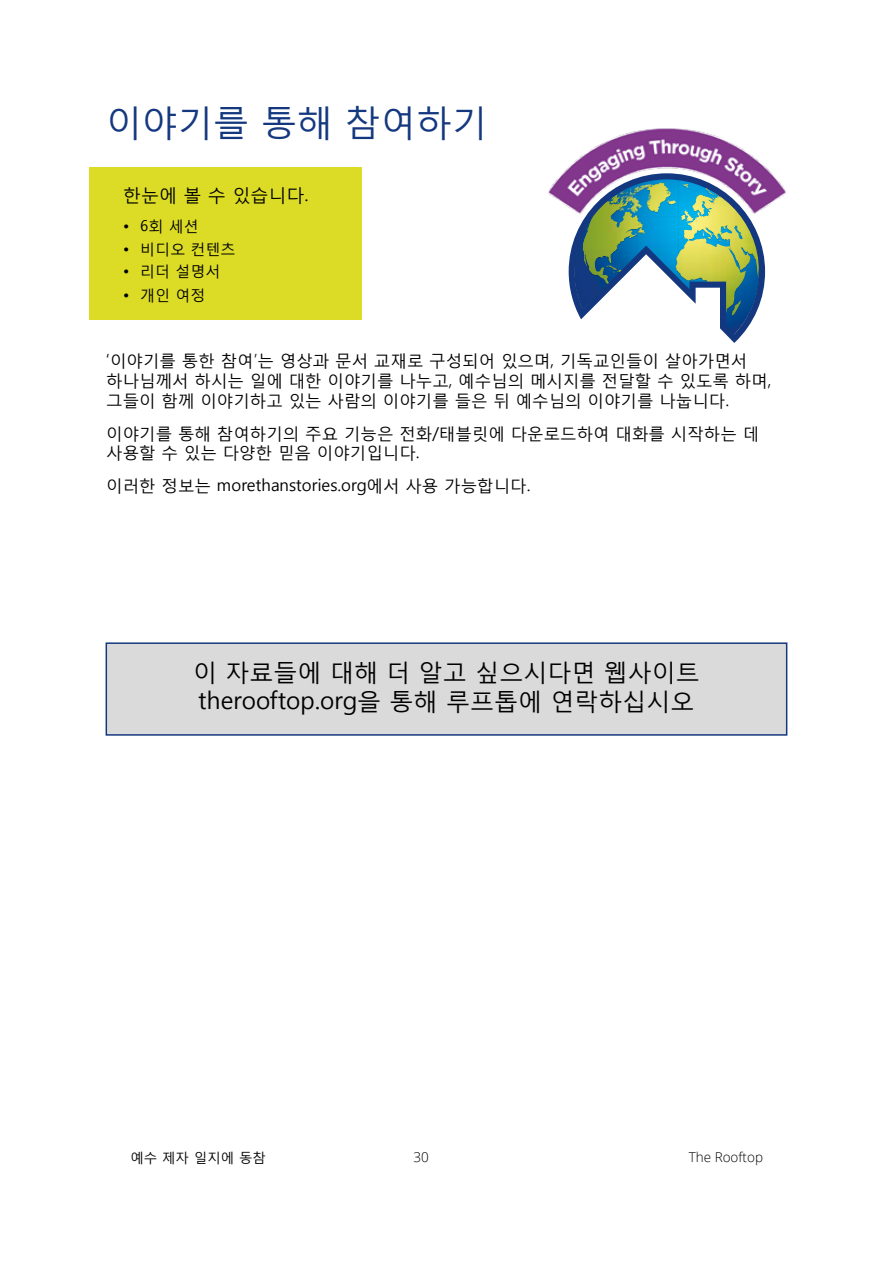
<style>
.page{position:relative;width:893px;height:1263px;background:#fff}
.page>*{position:absolute;margin:0;border:0;box-sizing:border-box;transform-origin:0 0}
.t1{font:36px "Malgun Gothic";letter-spacing:-.01em;color:#14387f}
.t2{font:24px/28.8px "Malgun Gothic";color:#000}
.t3{font:18px "Malgun Gothic";color:#000}
.t4{font:16.5px/19.8px "Malgun Gothic";color:#000}
.t5{font:15px "Malgun Gothic";color:#000}
.t6{font:300 13.5px "Open Sans";color:#000}
.t7{font:13.5px "Malgun Gothic";color:#000}
</style>
<div class="page">
<div style="left:106px;top:642px;width:681px;height:94px;background:#dadada;border:2px solid #14387f"></div>
<div style="left:89px;top:168px;width:272px;height:152px;background:#dcdc27"></div>
<img style="left:548px;top:128px;width:239px;height:80px">
<svg style="left:569px;top:173px;width:196px;height:170px"></svg>
<h1 class="t1" style="left:106px;top:100px;width:383px">이야기를 통해 참여하기</h1>
<p class="t3" style="left:123px;top:184px;width:186px">한눈에 볼 수 있습니다.</p>
<p class="t5" style="left:123px;top:217px;width:77px">• 6회 세션</p>
<p class="t5" style="left:123px;top:240px;width:114px">• 비디오 컨텐츠</p>
<p class="t5" style="left:123px;top:262px;width:99px">• 리더 설명서</p>
<p class="t5" style="left:123px;top:286px;width:84px">• 개인 여정</p>
<p class="t4" style="left:106px;top:351px;width:667px">‘이야기를 통한 참여’는 영상과 문서 교재로 구성되어 있으며, 기독교인들이 살아가면서 하나님께서 하시는 일에 대한 이야기를 나누고, 예수님의 메시지를 전달할 수 있도록 하며, 그들이 함께 이야기하고 있는 사람의 이야기를 들은 뒤 예수님의 이야기를 나눕니다.</p>
<p class="t4" style="left:106px;top:423px;width:654px">이야기를 통해 참여하기의 주요 기능은 전화/태블릿에 다운로드하여 대화를 시작하는 데 사용할 수 있는 다양한 믿음 이야기입니다.</p>
<p class="t4" style="left:106px;top:475px;width:425px">이러한 정보는 morethanstories.org에서 사용 가능합니다.</p>
<h2 class="t2" style="left:193px;top:657px;width:508px">이 자료들에 대해 더 알고 싶으시다면 웹사이트 therooftop.org을 통해 루프톱에 연락하십시오</h2>
<p class="t7" style="left:130px;top:1149px;width:137px">예수 제자 일지에 동참</p>
<p class="t6" style="left:413px;top:1148px;width:17px">30</p>
<p class="t6" style="left:689px;top:1148px;width:76px">The Rooftop</p>
</div>
